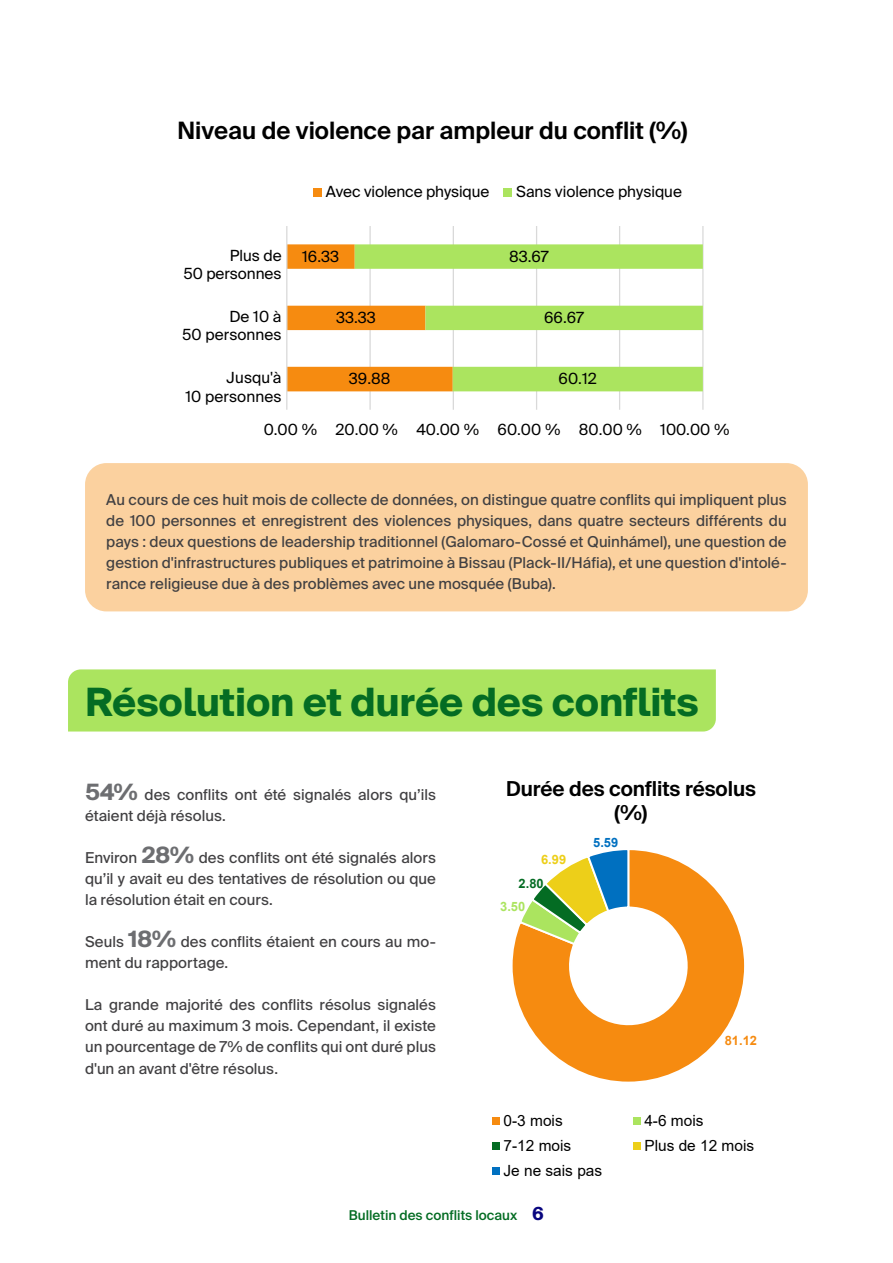
<style>
.page{position:relative;width:893px;height:1263px;background:#fff}
.page>*{position:absolute;margin:0;border:0;box-sizing:border-box;transform-origin:0 0}
.t1{font:700 39px "Suisse Intl";letter-spacing:-.005em;color:#046c23}
.t2{font:600 23.85px "Suisse Intl";color:#000}
.t3{font:600 20.55px/24.8px "Suisse Intl";letter-spacing:-.005em;color:#000;text-align:center}
.t4{font:15.45px "Arial";color:#000}
.t5{font:15.3px/18.5px "Suisse Intl";color:#000;text-align:right}
.t6{font:15px/21px "Suisse Intl";letter-spacing:.005em;color:#414042;text-align:justify}
.t7{font:500 13.5px "Suisse Intl";color:#046c23}
.t8{font:700 12.9px "Arial";color:#f68b10}
.t9{font:700 12.9px "Arial";color:#abe45f}
.t10{font:700 12.9px "Arial";color:#046c23}
.t11{font:700 12.9px "Arial";color:#edcf19}
.t12{font:700 12.9px "Arial";color:#0070c0}
.s1{font-weight:700;font-size:22.5px;color:#6d6e71}
.s2{font-weight:700;font-size:18px;color:#08057f}
</style>
<div class="page">
<div style="left:68px;top:669px;width:648px;height:62px;background:#abe45f"></div>
<hr style="left:369px;top:226px;width:2px;height:184px;background:#d9d9d9">
<hr style="left:453px;top:226px;width:1px;height:184px;background:#d9d9d9">
<hr style="left:536px;top:226px;width:1px;height:184px;background:#d9d9d9">
<hr style="left:619px;top:226px;width:1px;height:184px;background:#d9d9d9">
<hr style="left:702px;top:226px;width:2px;height:184px;background:#d9d9d9">
<svg style="left:287px;top:244px;width:68px;height:147px"></svg>
<svg style="left:355px;top:244px;width:348px;height:147px"></svg>
<hr style="left:286px;top:226px;width:1px;height:184px;background:#d9d9d9">
<div style="left:313px;top:188px;width:9px;height:9px;background:#f68b10"></div>
<div style="left:503px;top:188px;width:9px;height:9px;background:#abe45f"></div>
<div style="left:85px;top:463px;width:723px;height:148px;background:#fbd19f;border-radius:21px"></div>
<svg style="left:512px;top:850px;width:233px;height:232px"></svg>
<svg style="left:518px;top:850px;width:112px;height:96px"></svg>
<div style="left:492px;top:1117px;width:8px;height:8px;background:#f68b10"></div>
<div style="left:633px;top:1117px;width:8px;height:8px;background:#abe45f"></div>
<div style="left:492px;top:1142px;width:8px;height:8px;background:#046c23"></div>
<div style="left:633px;top:1142px;width:8px;height:8px;background:#edcf19"></div>
<div style="left:492px;top:1167px;width:8px;height:8px;background:#0070c0"></div>
<h2 class="t2" style="left:178px;top:117px;width:512px">Niveau de violence par ampleur du conflit (%)</h2>
<p class="t5" style="left:326px;top:182px;width:165px">Avec violence physique</p>
<p class="t5" style="left:516px;top:182px;width:167px">Sans violence physique</p>
<p class="t5" style="left:183px;top:246px;width:100px">Plus de<br>50 personnes</p>
<p class="t5" style="left:302px;top:247px;width:38px">16.33</p>
<p class="t5" style="left:509px;top:247px;width:41px">83.67</p>
<p class="t5" style="left:182px;top:307px;width:101px">De 10 à<br>50 personnes</p>
<p class="t5" style="left:336px;top:309px;width:41px">33.33</p>
<p class="t5" style="left:544px;top:309px;width:41px">66.67</p>
<p class="t5" style="left:185px;top:369px;width:98px">Jusqu'à<br>10 personnes</p>
<p class="t5" style="left:349px;top:370px;width:43px">39.88</p>
<p class="t5" style="left:559px;top:370px;width:40px">60.12</p>
<p class="t5" style="left:264px;top:420px;width:467px">0.00 % 20.00 % 40.00 % 60.00 % 80.00 % 100.00 %</p>
<p class="t6" style="left:106px;top:489px;width:682px">Au cours de ces huit mois de collecte de données, on distingue quatre conflits qui impliquent plus de 100 personnes et enregistrent des violences physiques, dans quatre secteurs différents du pays : deux questions de leadership traditionnel (Galomaro-Cossé et Quinhámel), une question de gestion d'infrastructures publiques et patrimoine à Bissau (Plack-II/Háfia), et une question d'intolé&shy;rance religieuse due à des problèmes avec une mosquée (Buba).</p>
<h1 class="t1" style="left:85px;top:679px;width:615px">Résolution et durée des conflits</h1>
<p class="t6" style="left:85px;top:784px;width:352px"><span class="s1">54%</span> des conflits ont été signalés alors qu’ils étaient déjà résolus.</p>
<p class="t6" style="left:85px;top:847px;width:352px">Environ <span class="s1">28%</span> des conflits ont été signalés alors qu’il y avait eu des tentatives de résolution ou que la résolution était en cours.</p>
<p class="t6" style="left:85px;top:931px;width:352px">Seuls <span class="s1">18%</span> des conflits étaient en cours au mo&shy;ment du rapportage.</p>
<p class="t6" style="left:85px;top:995px;width:352px">La grande majorité des conflits résolus signalés ont duré au maximum 3 mois. Cependant, il existe un pourcentage de 7% de conflits qui ont duré plus d'un an avant d'être résolus.</p>
<h3 class="t3" style="left:506px;top:776px;width:251px">Durée des conflits résolus (%)</h3>
<p class="t11" style="left:541px;top:850px;width:27px">6.99</p>
<p class="t10" style="left:519px;top:874px;width:27px">2.80</p>
<p class="t9" style="left:500px;top:898px;width:27px">3.50</p>
<p class="t12" style="left:593px;top:833px;width:27px">5.59</p>
<p class="t8" style="left:725px;top:1031px;width:34px">81.12</p>
<p class="t4" style="left:503px;top:1110px;width:61px">0-3 mois</p>
<p class="t4" style="left:644px;top:1110px;width:61px">4-6 mois</p>
<p class="t4" style="left:503px;top:1135px;width:69px">7-12 mois</p>
<p class="t4" style="left:644px;top:1135px;width:111px">Plus de 12 mois</p>
<p class="t4" style="left:503px;top:1160px;width:100px">Je ne sais pas</p>
<p class="t7" style="left:349px;top:1207px;width:197px">Bulletin des conflits locaux <span class="s2">6</span></p>
</div>
